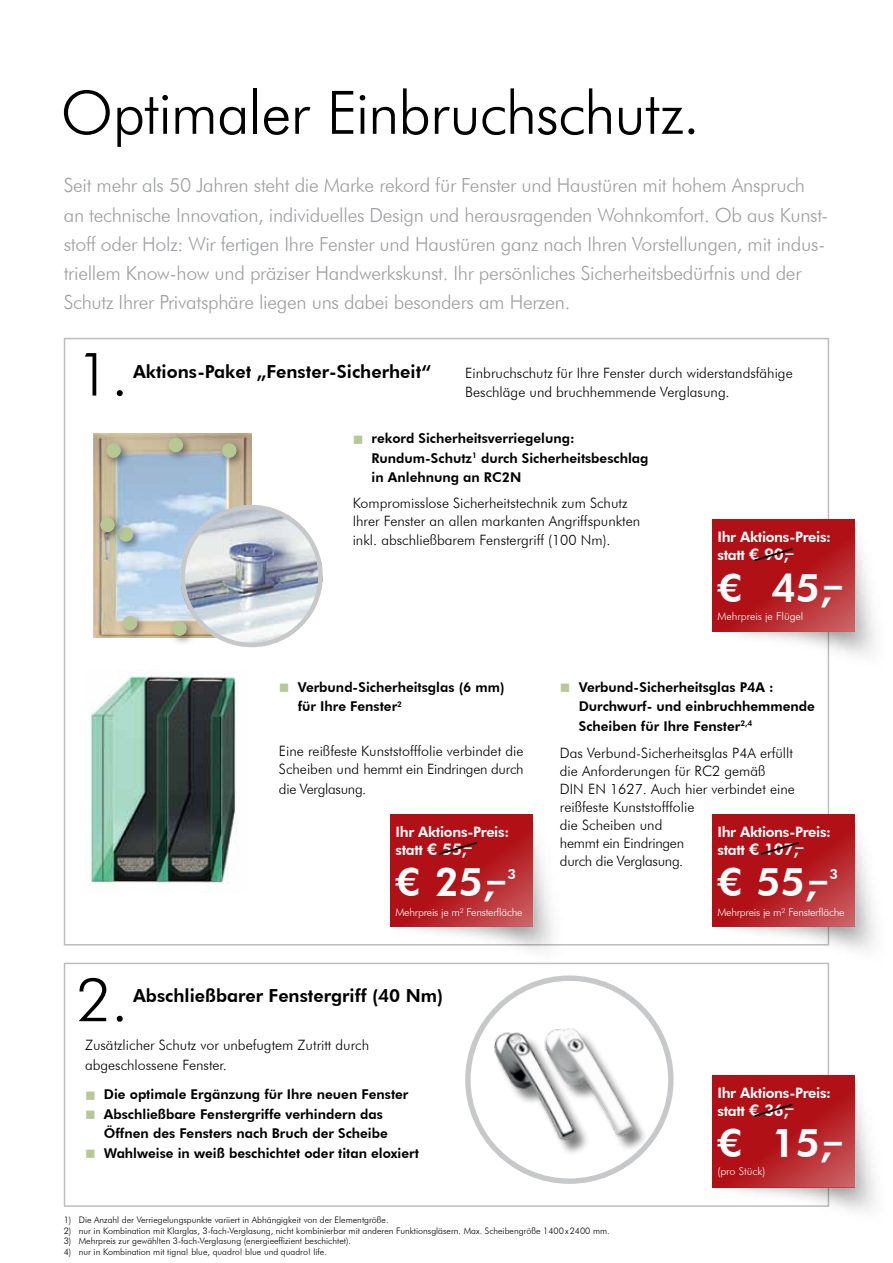
<style>
.page{position:relative;width:893px;height:1263px;background:#fff}
.page>*{position:absolute;margin:0;border:0;box-sizing:border-box;transform-origin:0 0}
.t1{font:300 60px "Futura BT";letter-spacing:-.015em;color:#000}
.t2{font:800 39.6px "Futura BT";color:#fff}
.t3{font:300 19.5px/29.2px "Futura BT";letter-spacing:-.015em;color:#9d9fa2}
.t4{font:800 18px "Futura BT";color:#000}
.t5{font:800 16.2px "Futura BT";color:#fff}
.t6{font:800 14.4px/18px "Futura BT";letter-spacing:-.02em;color:#fff}
.t7{font:300 14.25px/18px "Futura BT";color:#000}
.t8{font:300 14.25px "Futura BT";letter-spacing:-.02em;color:#000}
.t9{font:800 13.95px "Futura BT";color:#fff}
.t10{font:800 13.5px/19.5px "Futura BT";color:#000}
.t11{font:300 10.8px "Futura BT";letter-spacing:-.02em;color:#fff}
.t12{font:300 10.8px "Futura BT";color:#fff}
.t13{font:300 9px "Futura BT";color:#000}
.s1{color:#b8c895}
.s2{font-size:16.2px}
.s3{font-size:31.65px}
.s4{font-size:14.4px}
</style>
<div class="page">
<div style="left:64px;top:963px;width:765px;height:244px;background:#fff;border:2px solid #bcbec0"></div>
<img style="left:712px;top:1083px;width:163px;height:128px">
<div style="left:64px;top:338px;width:765px;height:607px;background:#fff;border:2px solid #bcbec0"></div>
<img style="left:391px;top:822px;width:178px;height:142px">
<img style="left:712px;top:822px;width:163px;height:142px">
<img style="left:737px;top:527px;width:138px;height:142px">
<img style="left:466px;top:981px;width:202px;height:197px">
<div style="left:465px;top:975px;width:209px;height:209px;border:5px solid #c7c8ca;border-radius:50%"></div>
<img style="left:90px;top:673px;width:148px;height:218px">
<img style="left:94px;top:433px;width:158px;height:205px">
<div style="left:217px;top:439px;width:30px;height:29px;background:#000;opacity:.5"></div>
<div style="left:223px;top:444px;width:13px;height:13px;background:#b8c895;border-radius:50%"></div>
<div style="left:222px;top:443px;width:14px;height:15px;border:1px solid #b8c895;border-radius:50%"></div>
<div style="left:102px;top:439px;width:29px;height:29px;background:#000;opacity:.5"></div>
<div style="left:107px;top:444px;width:13px;height:13px;background:#b8c895;border-radius:50%"></div>
<div style="left:106px;top:443px;width:15px;height:15px;border:1px solid #b8c895;border-radius:50%"></div>
<div style="left:114px;top:523px;width:30px;height:29px;background:#000;opacity:.5"></div>
<div style="left:119px;top:528px;width:14px;height:13px;background:#b8c895;border-radius:50%"></div>
<div style="left:119px;top:527px;width:14px;height:14px;border:1px solid #b8c895;border-radius:50%"></div>
<div style="left:96px;top:513px;width:29px;height:30px;background:#000;opacity:.5"></div>
<div style="left:101px;top:518px;width:13px;height:13px;background:#b8c895;border-radius:50%"></div>
<div style="left:100px;top:518px;width:15px;height:14px;border:1px solid #b8c895;border-radius:50%"></div>
<div style="left:168px;top:617px;width:29px;height:29px;background:#000;opacity:.5"></div>
<div style="left:173px;top:622px;width:13px;height:13px;background:#b8c895;border-radius:50%"></div>
<div style="left:172px;top:621px;width:14px;height:15px;border:1px solid #b8c895;border-radius:50%"></div>
<div style="left:164px;top:433px;width:30px;height:30px;background:#000;opacity:.5"></div>
<div style="left:169px;top:438px;width:14px;height:14px;background:#b8c895;border-radius:50%"></div>
<div style="left:169px;top:438px;width:14px;height:14px;border:1px solid #b8c895;border-radius:50%"></div>
<div style="left:118px;top:611px;width:30px;height:30px;background:#000;opacity:.5"></div>
<div style="left:123px;top:616px;width:14px;height:14px;background:#b8c895;border-radius:50%"></div>
<div style="left:123px;top:616px;width:14px;height:14px;border:1px solid #b8c895;border-radius:50%"></div>
<img style="left:180px;top:505px;width:143px;height:142px;border-radius:71px">
<div style="left:180px;top:505px;width:143px;height:142px;border:5px solid #c7c8ca;border-radius:50%"></div>
<svg style="left:712px;top:1075px;width:143px;height:112px;background:#b41d21"></svg>
<svg style="left:712px;top:815px;width:143px;height:112px;background:#b41d22"></svg>
<svg style="left:390px;top:815px;width:143px;height:112px;background:#b41d21"></svg>
<svg style="left:712px;top:520px;width:143px;height:112px;background:#b41d22"></svg>
<h1 class="t1" style="left:61px;top:76px;width:641px">Optimaler Einbruchschutz.</h1>
<p class="t3" style="left:64px;top:171px;width:766px">Seit mehr als 50 Jahren steht die Marke rekord für Fenster und Haustüren mit hohem Anspruch an technische Innovation, individuelles Design und herausragenden Wohnkomfort. Ob aus Kunst&shy;stoff oder Holz: Wir fertigen Ihre Fenster und Haustüren ganz nach Ihren Vorstellungen, mit indus&shy;triellem Know-how und präziser Handwerkskunst. Ihr persönliches Sicherheitsbedürfnis und der Schutz Ihrer Privatsphäre liegen uns dabei besonders am Herzen.</p>
<h1 class="t1" style="left:77px;top:338px;width:53px">1.</h1>
<p class="t4" style="left:133px;top:360px;width:300px">Aktions-Paket „Fenster-Sicherheit“</p>
<p class="t7" style="left:465px;top:363px;width:329px;line-height:19.5px">Einbruchschutz für Ihre Fenster durch widerstandsfähige<br>Beschläge und bruchhemmende Verglasung.</p>
<p class="t10" style="left:371px;top:429px;width:278px;text-indent:-19px"><span class="s1">■</span> rekord Sicherheitsverriegelung:<br>Rundum-Schutz<sup>1</sup> durch Sicherheitsbeschlag in Anlehnung an RC2N</p>
<p class="t7" style="left:353px;top:494px;width:289px">Kompromisslose Sicherheitstechnik zum Schutz<br>Ihrer Fenster an allen markanten Angriffspunkten</p>
<p class="t7" style="left:353px;top:531px;width:259px">inkl. abschließbarem Fenstergriff (100 Nm).</p>
<p class="t6" style="left:717px;top:528px;width:115px">Ihr Aktions-Preis: statt <span class="s2">€ 90,</span><sup>–</sup></p>
<h2 class="t2" style="left:717px;top:564px;width:126px">€ 45<span class="s3">,</span>–</h2>
<p class="t12" style="left:717px;top:609px;width:88px">Mehrpreis je Flügel</p>
<p class="t10" style="left:298px;top:677px;width:208px;text-indent:-19px"><span class="s1">■</span> Verbund-Sicherheitsglas (6 mm) für Ihre Fenster<sup>2</sup></p>
<p class="t7" style="left:279px;top:742px;width:246px">Eine reißfeste Kunststofffolie verbindet die<br>Scheiben und hemmt ein Eindringen durch</p>
<p class="t8" style="left:279px;top:780px;width:89px">die Verglasung.</p>
<p class="t6" style="left:395px;top:822px;width:115px">Ihr Aktions-Preis: statt <span class="s2">€ 55,</span><sup>–</sup></p>
<h2 class="t2" style="left:395px;top:858px;width:111px">€ 25<span class="s3">,</span>–</h2>
<p class="t9" style="left:508px;top:866px;width:10px">3</p>
<p class="t11" style="left:395px;top:905px;width:129px">Mehrpreis je m² Fensterfläche</p>
<p class="t10" style="left:579px;top:677px;width:238px;text-indent:-19px"><span class="s1">■</span> Verbund-Sicherheitsglas P4A :<br>Durchwurf- und einbruchhemmende<br>Scheiben für Ihre Fenster<sup>2,4</sup></p>
<p class="t7" style="left:560px;top:744px;width:236px">Das Verbund-Sicherheitsglas P4A erfüllt die Anforderungen für RC2 gemäß<br>DIN EN 1627. Auch hier verbindet eine reißfeste Kunststofffolie<br>die Scheiben und<br>hemmt ein Eindringen<br>durch die Verglasung.</p>
<p class="t6" style="left:717px;top:822px;width:115px">Ihr Aktions-Preis:</p>
<p class="t5" style="left:717px;top:839px;width:88px"><span class="s4">statt</span> € 107,–</p>
<h2 class="t2" style="left:717px;top:858px;width:111px">€ 55<span class="s3">,</span>–</h2>
<p class="t9" style="left:829px;top:866px;width:10px">3</p>
<p class="t11" style="left:717px;top:905px;width:129px">Mehrpreis je m² Fensterfläche</p>
<h1 class="t1" style="left:77px;top:963px;width:53px">2.</h1>
<p class="t4" style="left:133px;top:984px;width:312px">Abschließbarer Fenstergriff (40 Nm)</p>
<p class="t7" style="left:85px;top:1035px;width:286px;line-height:19.5px">Zusätzlicher Schutz vor unbefugtem Zutritt durch abgeschlossene Fenster.</p>
<p class="t10" style="left:85px;top:1084px;width:325px"><span class="s1">■</span> Die optimale Ergänzung für Ihre neuen Fenster</p>
<p class="t10" style="left:104px;top:1104px;width:285px;text-indent:-19px"><span class="s1">■</span> Abschließbare Fenstergriffe verhindern das<br>Öffnen des Fensters nach Bruch der Scheibe</p>
<p class="t10" style="left:85px;top:1143px;width:335px"><span class="s1">■</span> Wahlweise in weiß beschichtet oder titan eloxiert</p>
<p class="t13" style="left:64px;top:1214px;width:326px">1) Die Anzahl der Verriegelungspunkte variiert in Abhängigkeit von der Elementgröße.</p>
<p class="t13" style="left:64px;top:1225px;width:548px">2) nur in Kombination mit Klarglas, 3-fach-Verglasung, nicht kombinierbar mit anderen Funktionsgläsern. Max. Scheibengröße 1400x2400 mm.</p>
<p class="t13" style="left:64px;top:1235px;width:289px">3) Mehrpreis zur gewählten 3-fach-Verglasung (energieeffizient beschichtet).</p>
<p class="t13" style="left:64px;top:1246px;width:265px">4) nur in Kombination mit tigna! blue, quadro! blue und quadro! life.</p>
<p class="t6" style="left:717px;top:1084px;width:115px">Ihr Aktions-Preis: statt <span class="s2">€ 36,</span><sup>–</sup></p>
<h2 class="t2" style="left:717px;top:1119px;width:126px">€ 15<span class="s3">,</span>–</h2>
<p class="t12" style="left:717px;top:1165px;width:49px">(pro Stück)</p>
</div>
